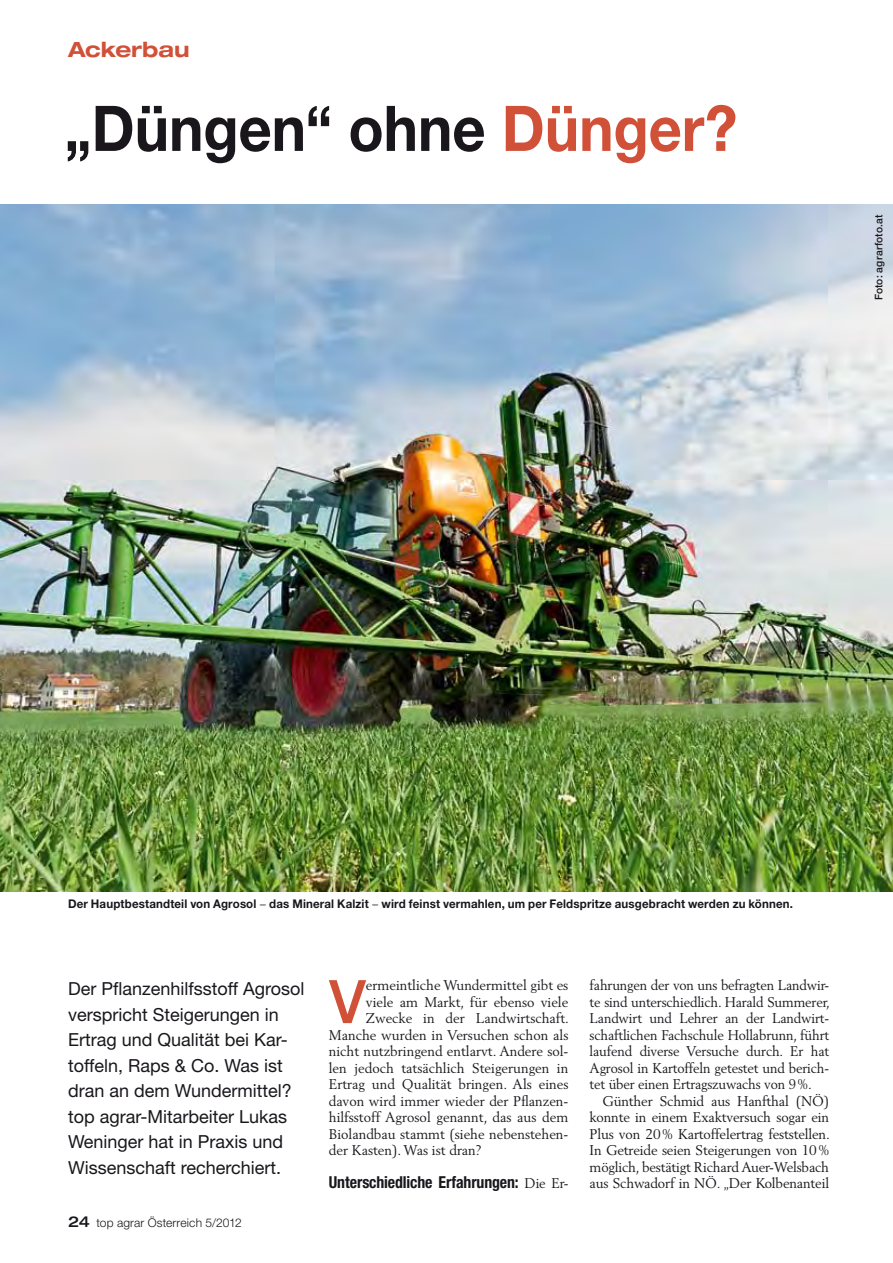
<style>
.page{position:relative;width:893px;height:1263px;background:#fff}
.page>*{position:absolute;margin:0;border:0;box-sizing:border-box;transform-origin:0 0}
.t1{font:700 63px "Helvetica Neue LT";color:#1a171c;scale:.92 1}
.t2{font:500 60.15px "Helvetica Neue LT";color:#d15038}
.t3{font:700 expanded 21px "Helvetica Neue LT";color:#d15038}
.t4{font:18px/25.5px "Helvetica Neue LT";color:#1a171c}
.t5{font:700 condensed 16.5px "Helvetica Neue LT";letter-spacing:-.005em;color:#1a171c;scale:.96 1}
.t6{font:13.95px/16.5px "Berling LT";color:#1a171c;text-align:justify}
.t7{font:13.95px/16.5px "Berling LT";color:#1a171c;text-align:justify;scale:.96 1}
.t8{font:700 12px "Helvetica Neue LT";letter-spacing:.015em;color:#1a171c;scale:.96 1}
.t9{font:300 12px "Helvetica Neue LT";letter-spacing:.015em;color:#1a171c}
.t10{font:500 10.5px "Helvetica Neue LT";letter-spacing:.015em;color:#1a171c}
.s1{color:#d15038}
.s2{font-family:"Berling LT";font-weight:400}
.s3{font-family:"Berling LT";font-weight:400;font-stretch:normal;font-size:13.95px}
.s4{font-weight:500;font-stretch:expanded;font-size:15px}
</style>
<div class="page">
<img style="left:0;top:205px;width:893px;height:686px">
<h3 class="t3" style="left:68px;top:36px;width:123px">Ackerbau</h3>
<h1 class="t1" style="left:65px;top:89px;width:733px">„Düngen“ ohne <span class="s1">Dünger?</span></h1>
<p class="t10" style="left:872px;top:300px;width:87px;rotate:-90deg">Foto: agrarfoto.at</p>
<p class="t8" style="left:68px;top:896px;width:757px">Der Hauptbestandteil von Agrosol <span class="s2">−</span> das Mineral Kalzit <span class="s2">−</span> wird feinst vermahlen, um per Feldspritze ausgebracht werden zu können.</p>
<p class="t4" style="left:68px;top:976px;width:238px">Der Pflanzenhilfsstoff Agrosol verspricht Steigerungen in<br>Ertrag und Qualität bei Kar&shy;toffeln, Raps &amp; Co. Was ist dran an dem Wundermittel? top agrar-Mitarbeiter Lukas<br>Weninger hat in Praxis und<br>Wissenschaft recherchiert.</p>
<h2 class="t2" style="left:329px;top:966px;width:38px">V</h2>
<p class="t6" style="left:366px;top:977px;width:204px">ermeintliche Wundermittel gibt es</p>
<p class="t6" style="left:366px;top:993px;width:204px">viele am Markt, für ebenso viele</p>
<p class="t6" style="left:366px;top:1010px;width:205px">Zwecke in der Landwirtschaft.</p>
<p class="t6" style="left:329px;top:1026px;width:241px">Manche wurden in Versuchen schon als</p>
<p class="t6" style="left:329px;top:1043px;width:241px">nicht nutzbringend entlarvt. Andere sol-</p>
<p class="t6" style="left:329px;top:1059px;width:241px">len jedoch tatsächlich Steigerungen in</p>
<p class="t6" style="left:329px;top:1076px;width:241px">Ertrag und Qualität bringen. Als eines</p>
<p class="t6" style="left:329px;top:1092px;width:241px">davon wird immer wieder der Pflanzen-</p>
<p class="t6" style="left:329px;top:1109px;width:241px">hilfsstoff Agrosol genannt, das aus dem</p>
<p class="t6" style="left:329px;top:1125px;width:241px">Biolandbau stammt (siehe nebenstehen-</p>
<p class="t6" style="left:329px;top:1142px;width:154px">der Kasten). Was ist dran?</p>
<p class="t5" style="left:329px;top:1172px;width:251px">Unterschiedliche Erfahrungen: <span class="s3">Die Er-</span></p>
<p class="t9" style="left:68px;top:1215px;width:175px"><span class="s4">24</span> top agrar Österreich 5/2012</p>
<p class="t7" style="left:590px;top:977px;width:252px">fahrungen der von uns befragten Landwir&shy;te sind unterschiedlich. Harald Summerer, Landwirt und Lehrer an der Landwirt&shy;schaftlichen Fachschule Hollabrunn, führt laufend diverse Versuche durch. Er hat Agrosol in Kartoffeln getestet und berich&shy;tet über einen Ertragszuwachs von 9%.</p>
<p class="t6" style="left:590px;top:1092px;width:242px;text-indent:13px">Günther Schmid aus Hanfthal (NÖ) konnte in einem Exaktversuch sogar ein Plus von 20% Kartoffelertrag feststellen.<br>In Getreide seien Steigerungen von 10% möglich, bestätigt Richard Auer-Welsbach aus Schwadorf in NÖ. „Der Kolbenanteil</p>
</div>
